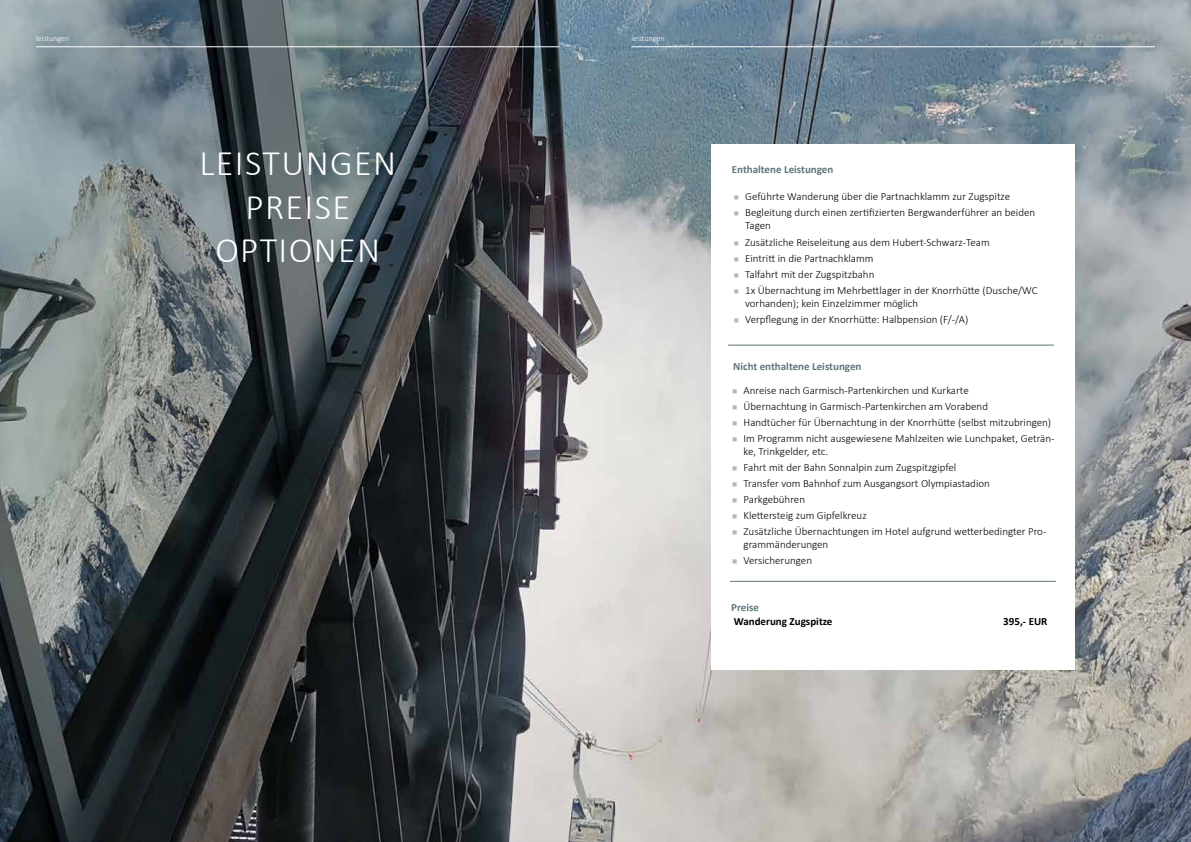
<style>
.page{position:relative;width:1191px;height:842px;background:#fff}
.page>*{position:absolute;margin:0;border:0;box-sizing:border-box;transform-origin:0 0}
.t1{font:300 36px/43.2px "Calibri";letter-spacing:.04em;color:#fff;text-align:center}
.t2{font:300 11px/16px "Calibri";color:#000}
.t3{font:700 11px "Calibri";color:#5e767b}
.t4{font:700 11px "Calibri";color:#000}
.t5{font:300 8px "Calibri";color:#fff}
</style>
<div class="page">
<img style="left:0;top:0;width:1191px;height:842px">
<hr style="left:36px;top:46px;width:523px;height:1px;background:#fff">
<hr style="left:631px;top:46px;width:524px;height:1px;background:#fff">
<div style="left:711px;top:145px;width:364px;height:525px;background:#fff"></div>
<hr style="left:728px;top:345px;width:325px;height:1px;background:#5e767b">
<hr style="left:730px;top:581px;width:325px;height:1px;background:#5e767b">
<p class="t5" style="left:36px;top:34px;width:35px">leistungen</p>
<p class="t5" style="left:631px;top:34px;width:35px">leistungen</p>
<h1 class="t1" style="left:199px;top:141px;width:198px">LEISTUNGEN<br>PREISE<br>OPTIONEN</h1>
<p class="t3" style="left:732px;top:162px;width:103px">Enthaltene Leistungen</p>
<p class="t2" style="left:745px;top:188px;width:292px">Geführte Wanderung über die Partnachklamm zur Zugspitze<br>Begleitung durch einen zertifizierten Bergwanderführer an beiden</p>
<p class="t2" style="left:745px;top:218px;width:294px">Tagen<br>Zusätzliche Reiseleitung aus dem Hubert-Schwarz-Team<br>Eintritt in die Partnachklamm<br>Talfahrt mit der Zugspitzbahn<br>1x Übernachtung im Mehrbettlager in der Knorrhütte (Dusche/WC</p>
<p class="t2" style="left:745px;top:295px;width:225px">vorhanden); kein Einzelzimmer möglich<br>Verpflegung in der Knorrhütte: Halbpension (F/-/A)</p>
<p class="t3" style="left:733px;top:358px;width:130px">Nicht enthaltene Leistungen</p>
<p class="t2" style="left:743px;top:382px;width:312px">Anreise nach Garmisch-Partenkirchen und Kurkarte<br>Übernachtung in Garmisch-Partenkirchen am Vorabend<br>Handtücher für Übernachtung in der Knorrhütte (selbst mitzubringen)<br>Im Programm nicht ausgewiesene Mahlzeiten wie Lunchpaket, Geträn-</p>
<p class="t2" style="left:743px;top:443px;width:304px">ke, Trinkgelder, etc.<br>Fahrt mit der Bahn Sonnalpin zum Zugspitzgipfel<br>Transfer vom Bahnhof zum Ausgangsort Olympiastadion Parkgebühren<br>Klettersteig zum Gipfelkreuz<br>Zusätzliche Übernachtungen im Hotel aufgrund wetterbedingter Pro-</p>
<p class="t2" style="left:743px;top:537px;width:86px">grammänderungen<br>Versicherungen</p>
<p class="t3" style="left:731px;top:599px;width:29px">Preise</p>
<p class="t4" style="left:734px;top:614px;width:100px">Wanderung Zugspitze</p>
<p class="t4" style="left:1003px;top:614px;width:46px">395,- EUR</p>
</div>
